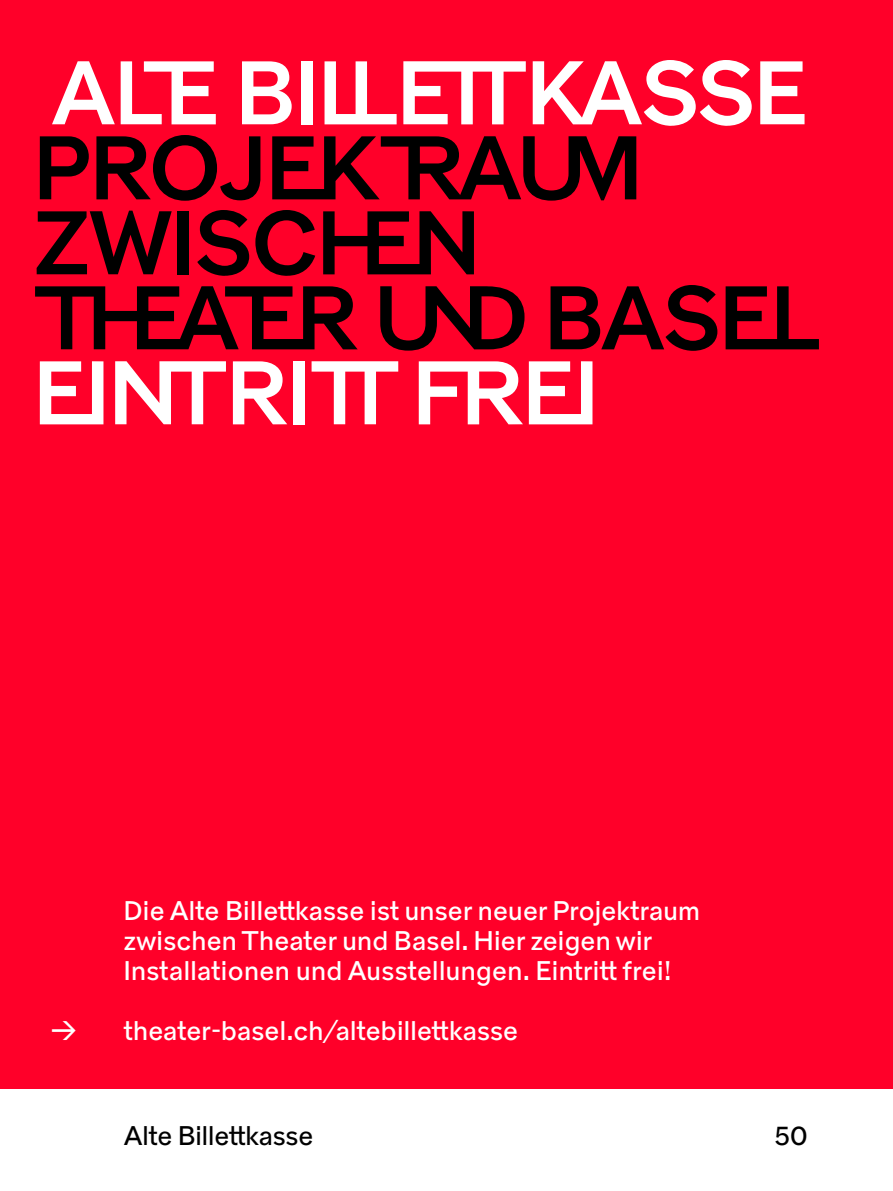
<style>
.page{position:relative;width:893px;height:1191px;background:#fff}
.page>*{position:absolute;margin:0;border:0;box-sizing:border-box;transform-origin:0 0}
.t1{font:90px/75px "Theater Basel Grotesk 120 Ligaturen";color:#000}
.t2{font:90px "Theater Basel Grotesk 120 Ligaturen";color:#fff}
.t3{font:27px/30px "Theater Basel Grotesk 105";letter-spacing:.01em;color:#fff}
.t4{font:27px "Theater Basel Grotesk 100";color:#000}
</style>
<div class="page">
<div style="left:0;top:0;width:893px;height:1089px;background:#ff0029"></div>
<h1 class="t2" style="left:52px;top:40px;width:756px">ALTE BILLETTKASSE</h1>
<h1 class="t1" style="left:34px;top:134px;width:787px">PROJEKTRAUM<br>ZWISCHEN<br>THEATER UND BASEL</h1>
<h1 class="t2" style="left:34px;top:340px;width:566px">EINTRITT FREI</h1>
<p class="t3" style="left:124px;top:896px;width:578px">Die Alte Billettkasse ist unser neuer Projektraum zwischen Theater und Basel. Hier zeigen wir<br>Installationen und Ausstellungen. Eintritt frei!</p>
<p class="t3" style="left:51px;top:1016px;width:469px">→ theater-basel.ch/altebillettkasse</p>
<p class="t4" style="left:124px;top:1119px;width:191px">Alte Billettkasse</p>
<p class="t4" style="left:774px;top:1119px;width:35px">50</p>
</div>
